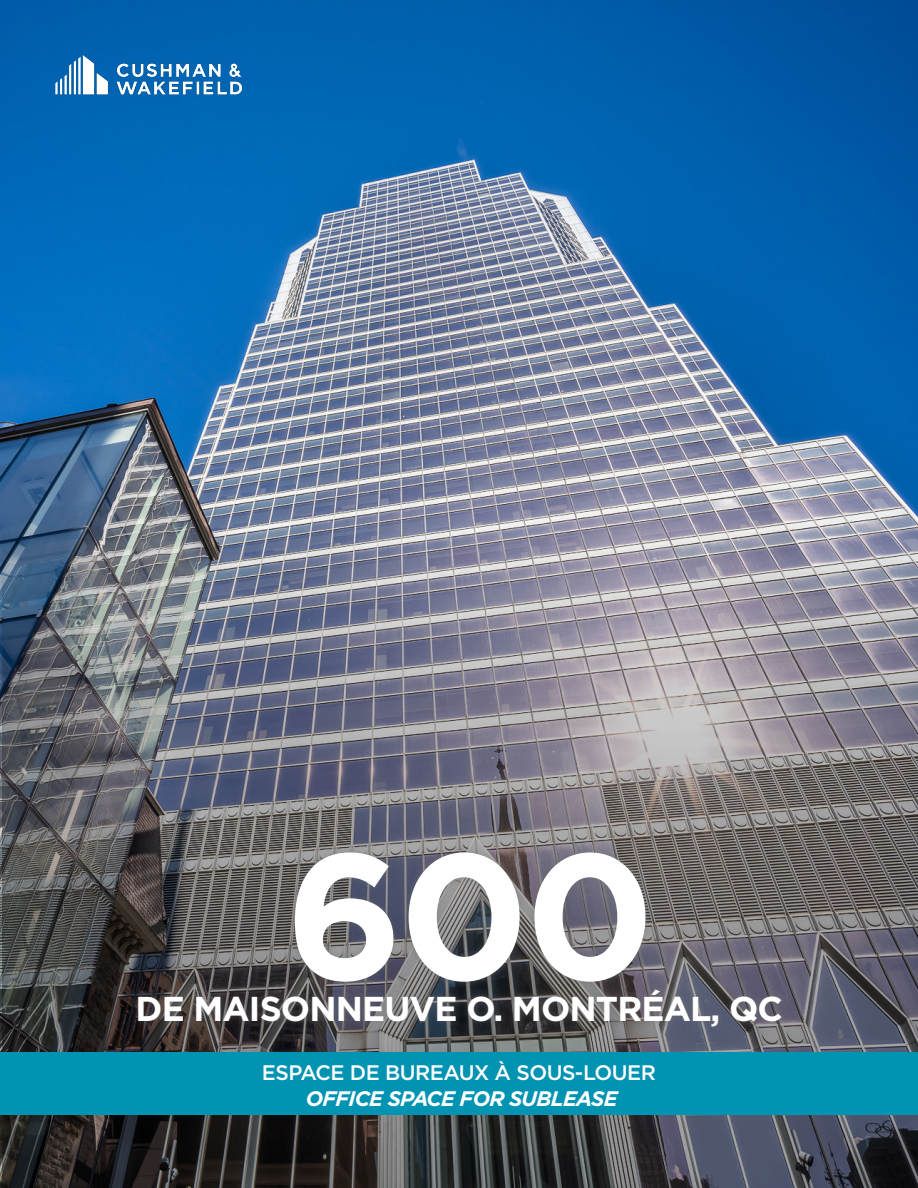
<style>
.page{position:relative;width:918px;height:1188px;background:#fff}
.page>*{position:absolute;margin:0;border:0;box-sizing:border-box;transform-origin:0 0}
.t1{font:700 178.5px "Gotham";color:#fff}
.t2{font:700 34.5px "Gotham";letter-spacing:-.025em;color:#fff}
.t3{font:500 21px/25.2px "Gotham";letter-spacing:-.025em;color:#fff;text-align:center}
.s1{font-weight:700;font-style:italic}
</style>
<div class="page">
<img style="left:0;top:0;width:918px;height:1188px">
<img style="left:2px;top:531px;width:916px;height:657px">
<div style="left:130px;top:982px;width:659px;height:51px;background:#717272;opacity:.55"></div>
<div style="left:288px;top:846px;width:364px;height:143px;background:#717272;opacity:.55"></div>
<div style="left:0;top:1052px;width:918px;height:62px;background:#0093b2"></div>
<img style="left:31px;top:39px;width:236px;height:80px">
<p class="t1" style="left:285px;top:798px;width:371px">600</p>
<p class="t2" style="left:136px;top:985px;width:649px">DE MAISONNEUVE O. MONTRÉAL, QC</p>
<p class="t3" style="left:262px;top:1060px;width:396px">ESPACE DE BUREAUX À SOUS-LOUER<br><span class="s1">OFFICE SPACE FOR SUBLEASE</span></p>
</div>
